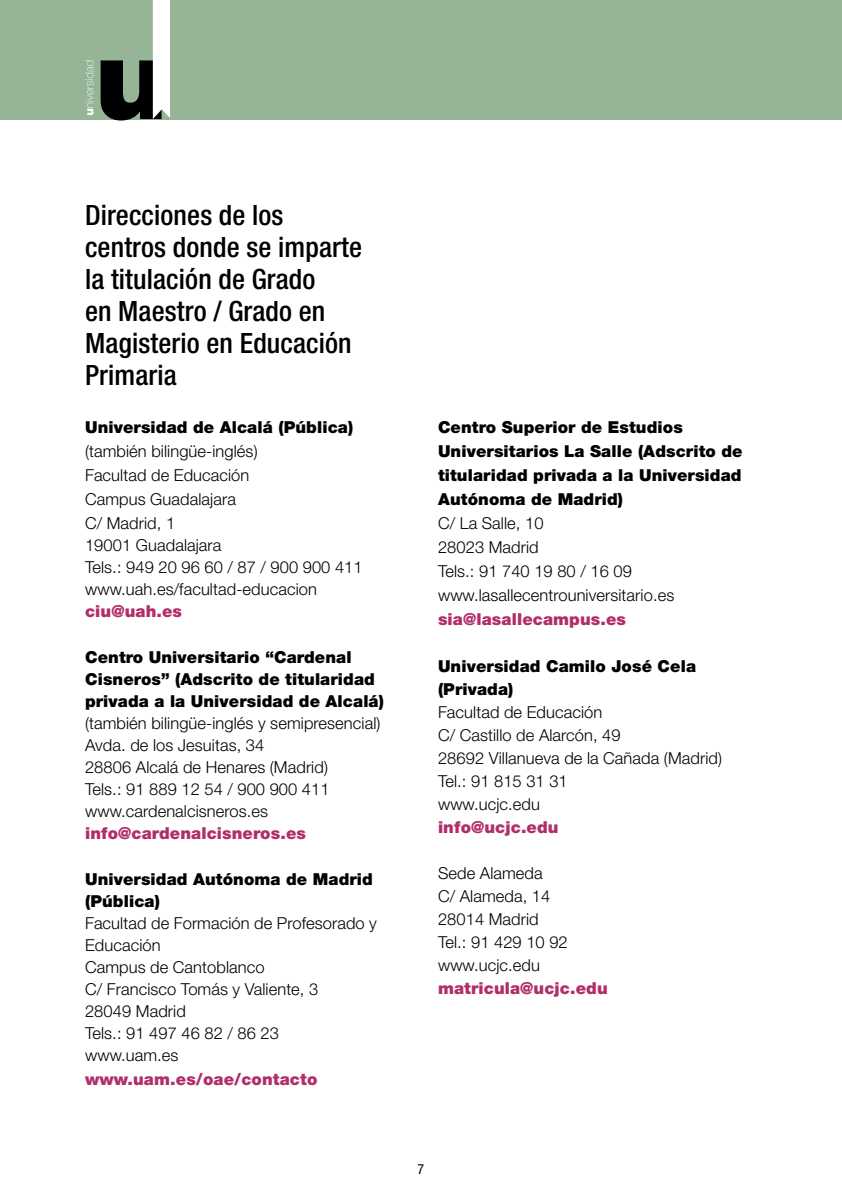
<style>
.page{position:relative;width:842px;height:1191px;background:#fff}
.page>*{position:absolute;margin:0;border:0;box-sizing:border-box;transform-origin:0 0}
.Ladillo_2{font:500 condensed 28px/32px "Helvetica Neue LT Std";letter-spacing:.005em;color:#000}
.texto_corrido{font:300 16.4px/22px "Helvetica Neue LT Std";letter-spacing:.005em;color:#000}
.texto_corrido-2{font:900 16.4px/22px "Helvetica Neue LT Std";letter-spacing:.005em;color:#000}
.texto_corrido-3{font:900 16.4px "Helvetica Neue LT Std";letter-spacing:.005em;color:#b12e6a}
.t1{font:condensed 14px "Helvetica Neue LT Std";color:#000}
</style>
<div class="page">
<div style="left:0;top:0;width:842px;height:119px;background:#95b596"></div>
<svg style="left:85px;top:61px;width:8px;height:54px"></svg>
<svg style="left:101px;top:0;width:69px;height:120px"></svg>
<p class="Ladillo_2" style="left:85px;top:198px;width:278px">Direcciones de los centros donde se imparte la titulación de Grado<br>en Maestro / Grado en<br>Magisterio en Educación<br>Primaria</p>
<p class="texto_corrido-2" style="left:85px;top:416px;width:270px">Universidad de Alcalá (Pública)</p>
<p class="texto_corrido" style="left:85px;top:439px;width:174px">(también bilingüe-inglés)</p>
<p class="texto_corrido" style="left:85px;top:463px;width:166px">Facultad de Educación</p>
<p class="texto_corrido" style="left:85px;top:487px;width:152px">Campus Guadalajara</p>
<p class="texto_corrido" style="left:85px;top:511px;width:92px">C/ Madrid, 1</p>
<p class="texto_corrido" style="left:85px;top:533px;width:138px">19001 Guadalajara</p>
<p class="texto_corrido" style="left:85px;top:555px;width:279px">Tels.: 949 20 96 60 / 87 / 900 900 411</p>
<p class="texto_corrido" style="left:85px;top:577px;width:233px">www.uah.es/facultad-educacion</p>
<p class="texto_corrido-3" style="left:85px;top:601px;width:99px">ciu@uah.es</p>
<p class="texto_corrido-2" style="left:85px;top:646px;width:300px">Centro Universitario “Cardenal<br>Cisneros” (Adscrito de titularidad privada a la Universidad de Alcalá)</p>
<p class="texto_corrido" style="left:85px;top:711px;width:297px">(también bilingüe-inglés y semipresencial)</p>
<p class="texto_corrido" style="left:85px;top:733px;width:181px">Avda. de los Jesuitas, 34</p>
<p class="texto_corrido" style="left:85px;top:755px;width:244px">28806 Alcalá de Henares (Madrid)</p>
<p class="texto_corrido" style="left:85px;top:777px;width:246px">Tels.: 91 889 12 54 / 900 900 411</p>
<p class="texto_corrido" style="left:85px;top:799px;width:185px">www.cardenalcisneros.es</p>
<p class="texto_corrido-3" style="left:85px;top:823px;width:222px">info@cardenalcisneros.es</p>
<p class="texto_corrido-2" style="left:85px;top:868px;width:289px">Universidad Autónoma de Madrid (Pública)</p>
<p class="texto_corrido" style="left:85px;top:911px;width:293px">Facultad de Formación de Profesorado y<br>Educación</p>
<p class="texto_corrido" style="left:85px;top:955px;width:181px">Campus de Cantoblanco</p>
<p class="texto_corrido" style="left:85px;top:977px;width:235px">C/ Francisco Tomás y Valiente, 3</p>
<p class="texto_corrido" style="left:85px;top:999px;width:102px">28049 Madrid</p>
<p class="texto_corrido" style="left:85px;top:1021px;width:195px">Tels.: 91 497 46 82 / 86 23</p>
<p class="texto_corrido" style="left:85px;top:1043px;width:95px">www.uam.es</p>
<p class="texto_corrido-3" style="left:85px;top:1069px;width:234px">www.uam.es/oae/contacto</p>
<p class="texto_corrido-2" style="left:438px;top:415px;width:306px;line-height:24px">Centro Superior de Estudios<br>Universitarios La Salle (Adscrito de titularidad privada a la Universidad<br>Autónoma de Madrid)</p>
<p class="texto_corrido" style="left:438px;top:511px;width:107px">C/ La Salle, 10</p>
<p class="texto_corrido" style="left:438px;top:535px;width:102px">28023 Madrid</p>
<p class="texto_corrido" style="left:438px;top:559px;width:195px">Tels.: 91 740 19 80 / 16 09</p>
<p class="texto_corrido" style="left:438px;top:583px;width:238px">www.lasallecentrouniversitario.es</p>
<p class="texto_corrido-3" style="left:438px;top:609px;width:190px">sia@lasallecampus.es</p>
<p class="texto_corrido-2" style="left:438px;top:654px;width:260px;line-height:23px">Universidad Camilo José Cela (Privada)</p>
<p class="texto_corrido" style="left:438px;top:700px;width:166px">Facultad de Educación</p>
<p class="texto_corrido" style="left:438px;top:723px;width:184px">C/ Castillo de Alarcón, 49</p>
<p class="texto_corrido" style="left:438px;top:746px;width:286px">28692 Villanueva de la Cañada (Madrid)</p>
<p class="texto_corrido" style="left:438px;top:769px;width:131px">Tel.: 91 815 31 31</p>
<p class="texto_corrido" style="left:438px;top:792px;width:103px">www.ucjc.edu</p>
<p class="texto_corrido-3" style="left:438px;top:817px;width:122px">info@ucjc.edu</p>
<p class="texto_corrido" style="left:438px;top:861px;width:106px">Sede Alameda</p>
<p class="texto_corrido" style="left:438px;top:884px;width:114px">C/ Alameda, 14</p>
<p class="texto_corrido" style="left:438px;top:907px;width:102px">28014 Madrid</p>
<p class="texto_corrido" style="left:438px;top:930px;width:131px">Tel.: 91 429 10 92</p>
<p class="texto_corrido" style="left:438px;top:953px;width:103px">www.ucjc.edu</p>
<p class="texto_corrido-3" style="left:438px;top:978px;width:171px">matricula@ucjc.edu</p>
<p class="t1" style="left:418px;top:1160px;width:8px">7</p>
</div>
